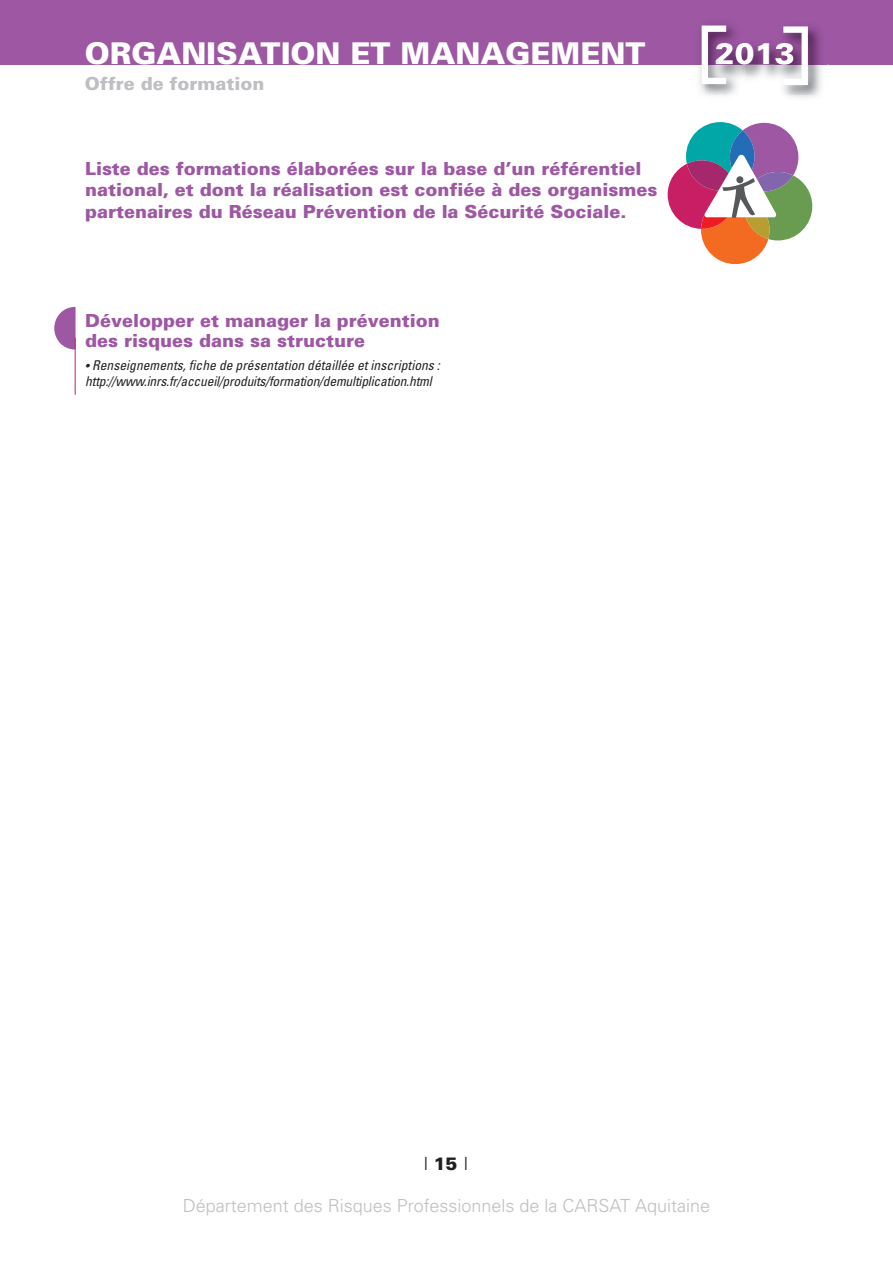
<style>
.page{position:relative;width:893px;height:1263px;background:#fff}
.page>*{position:absolute;margin:0;border:0;box-sizing:border-box;transform-origin:0 0}
.t1{font:900 30px "Univers";color:#fff}
.t2{font:900 18px/21.6px "Univers";color:#9d57a3}
.t3{font:300 18px "Univers";color:#bebfc2}
.t4{font:900 18px "Univers";color:#bebfc2}
.t5{font:300 18px "Univers";color:#231f20}
.t6{font:italic condensed 13.5px/16.2px "Univers";color:#231f20}
.s1{font-size:12px}
.s2{font-weight:900}
</style>
<div class="page">
<div style="left:0;top:0;width:893px;height:64px;background:#9d57a3"></div>
<img style="left:744px;top:43px;width:85px;height:36px">
<img style="left:693px;top:24px;width:51px;height:71px">
<img style="left:726px;top:43px;width:18px;height:22px">
<svg style="left:702px;top:26px;width:24px;height:58px"></svg>
<img style="left:775px;top:27px;width:51px;height:71px">
<img style="left:775px;top:43px;width:8px;height:22px">
<svg style="left:783px;top:26px;width:25px;height:59px"></svg>
<svg style="left:668px;top:122px;width:144px;height:142px"></svg>
<svg style="left:54px;top:307px;width:22px;height:42px"></svg>
<hr style="left:75px;top:338px;width:1px;height:57px;background:#b62270">
<h1 class="t1" style="left:85px;top:43px;width:562px">ORGANISATION ET MANAGEMENT</h1>
<p class="t4" style="left:85px;top:77px;width:181px">Offre de formation</p>
<p class="t2" style="left:85px;top:159px;width:574px">Liste des formations élaborées sur la base d’un référentiel national, et dont la réalisation est confiée à des organismes partenaires du Réseau Prévention de la Sécurité Sociale.</p>
<p class="t2" style="left:85px;top:313px;width:356px;line-height:19.5px">Développer et manager la prévention des risques dans sa structure</p>
<p class="t6" style="left:85px;top:358px;width:356px"><span class="s1">•</span> Renseignements, fiche de présentation détaillée et inscriptions : http://www.inrs.fr/accueil/produits/formation/demultiplication.html</p>
<h1 class="t1" style="left:715px;top:43px;width:82px">2013</h1>
<p class="t5" style="left:423px;top:1157px;width:46px">I<span class="s2">15</span>I</p>
<p class="t3" style="left:183px;top:1199px;width:529px">Département des Risques Professionnels de la CARSAT Aquitaine</p>
</div>
